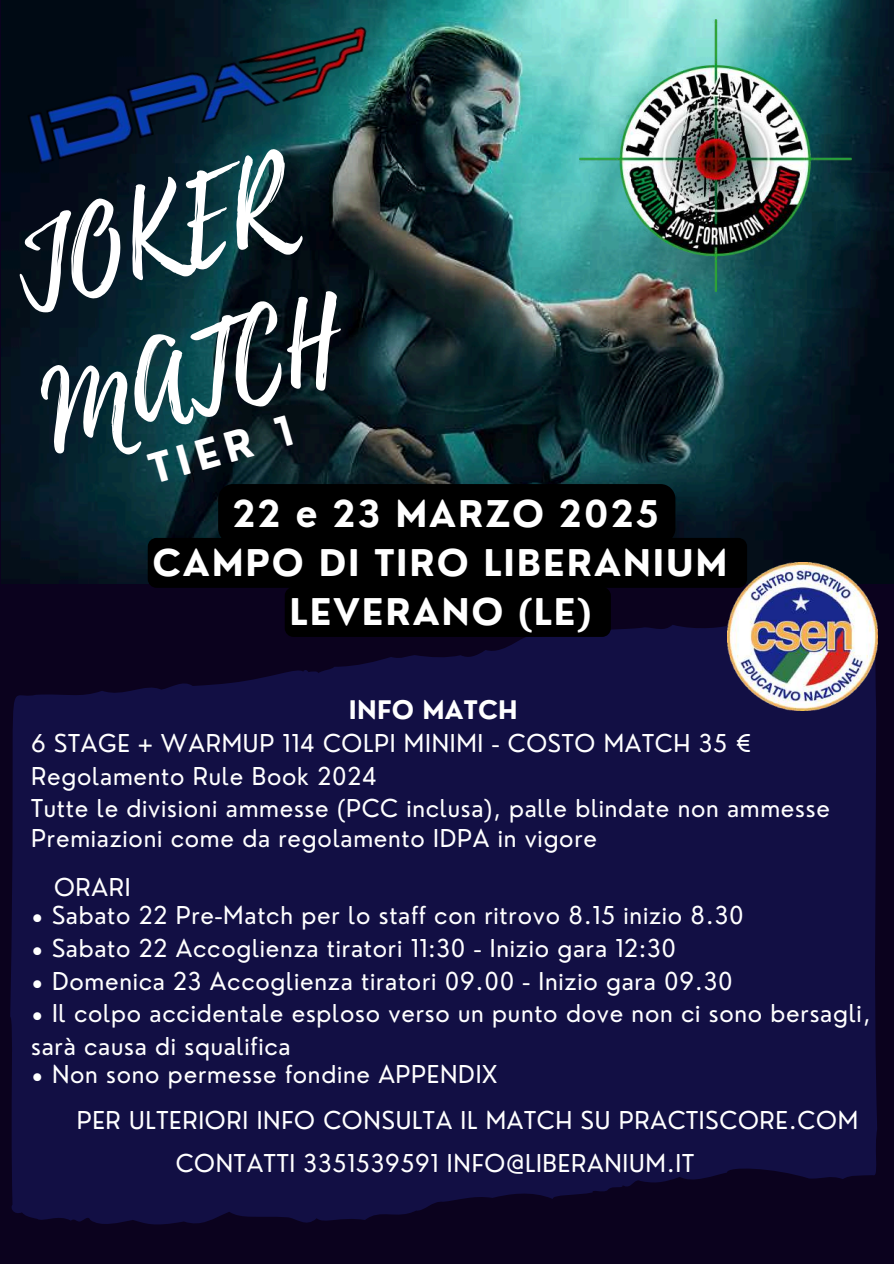
<style>
.page{position:relative;width:894px;height:1264px;background:#fff}
.page>*{position:absolute;margin:0;border:0;box-sizing:border-box;transform-origin:0 0}
.t1{font:106.65px/148.6px "Playlist Script";color:#fff}
.t2{font:700 40.2px "Nourd";color:#fff}
.t3{font:700 35.85px/49.1px "Nourd";letter-spacing:.05em;color:#fff;text-align:center}
.t4{font:700 24.9px "Nourd";letter-spacing:.01em;color:#fff}
.t5{font:24px/32.7px "Nourd";letter-spacing:.03em;color:#fff}
</style>
<div class="page">
<div style="left:0;top:0;width:893px;height:1263px;background:#0b021e"></div>
<svg style="left:10px;top:612px;width:866px;height:612px;background:#110d40"></svg>
<img style="left:2px;top:0;width:891px;height:583px">
<img style="left:1px;top:0;width:407px;height:194px">
<img style="left:579px;top:19px;width:272px;height:273px">
<img style="left:727px;top:563px;width:150px;height:147px">
<div style="left:218px;top:484px;width:457px;height:59px;background:#000;border-radius:15px"></div>
<div style="left:148px;top:538px;width:598px;height:50px;background:#000"></div>
<div style="left:285px;top:587px;width:325px;height:50px;background:#000;border-radius:9px"></div>
<h1 class="t1" style="left:-15px;top:207px;width:303px;rotate:-16deg">JOKER<br>MATCH</h1>
<h2 class="t2" style="left:143px;top:445px;width:149px;rotate:-16deg">TIER 1</h2>
<h3 class="t3" style="left:232px;top:489px;width:428px">22 e 23 MARZO 2025</h3>
<h3 class="t3" style="left:152px;top:538px;width:576px">CAMPO DI TIRO LIBERANIUM<br>LEVERANO (LE)</h3>
<p class="t4" style="left:349px;top:694px;width:170px">INFO MATCH</p>
<p class="t5" style="left:31px;top:726px;width:800px">6 STAGE + WARMUP 114 COLPI MINIMI - COSTO MATCH 35 €<br>Regolamento Rule Book 2024<br>Tutte le divisioni ammesse (PCC inclusa), palle blindate non ammesse</p>
<p class="t5" style="left:54px;top:813px;width:544px;line-height:49.5px;text-indent:-23px">Premiazioni come da regolamento IDPA in vigore<br>ORARI</p>
<p class="t5" style="left:31px;top:899px;width:713px">• Sabato 22 Pre-Match per lo staff con ritrovo 8.15 inizio 8.30</p>
<p class="t5" style="left:31px;top:931px;width:646px">• Sabato 22 Accoglienza tiratori 11:30 - Inizio gara 12:30</p>
<p class="t5" style="left:31px;top:964px;width:702px">• Domenica 23 Accoglienza tiratori 09.00 - Inizio gara 09.30</p>
<p class="t5" style="left:31px;top:996px;width:840px">• Il colpo accidentale esploso verso un punto dove non ci sono bersagli, sarà causa di squalifica</p>
<p class="t5" style="left:77px;top:1050px;width:782px;line-height:46.2px;text-indent:-46px">• Non sono permesse fondine APPENDIX<br>PER ULTERIORI INFO CONSULTA IL MATCH SU PRACTISCORE.COM</p>
<p class="t5" style="left:176px;top:1146px;width:520px">CONTATTI 3351539591 INFO@LIBERANIUM.IT</p>
</div>
